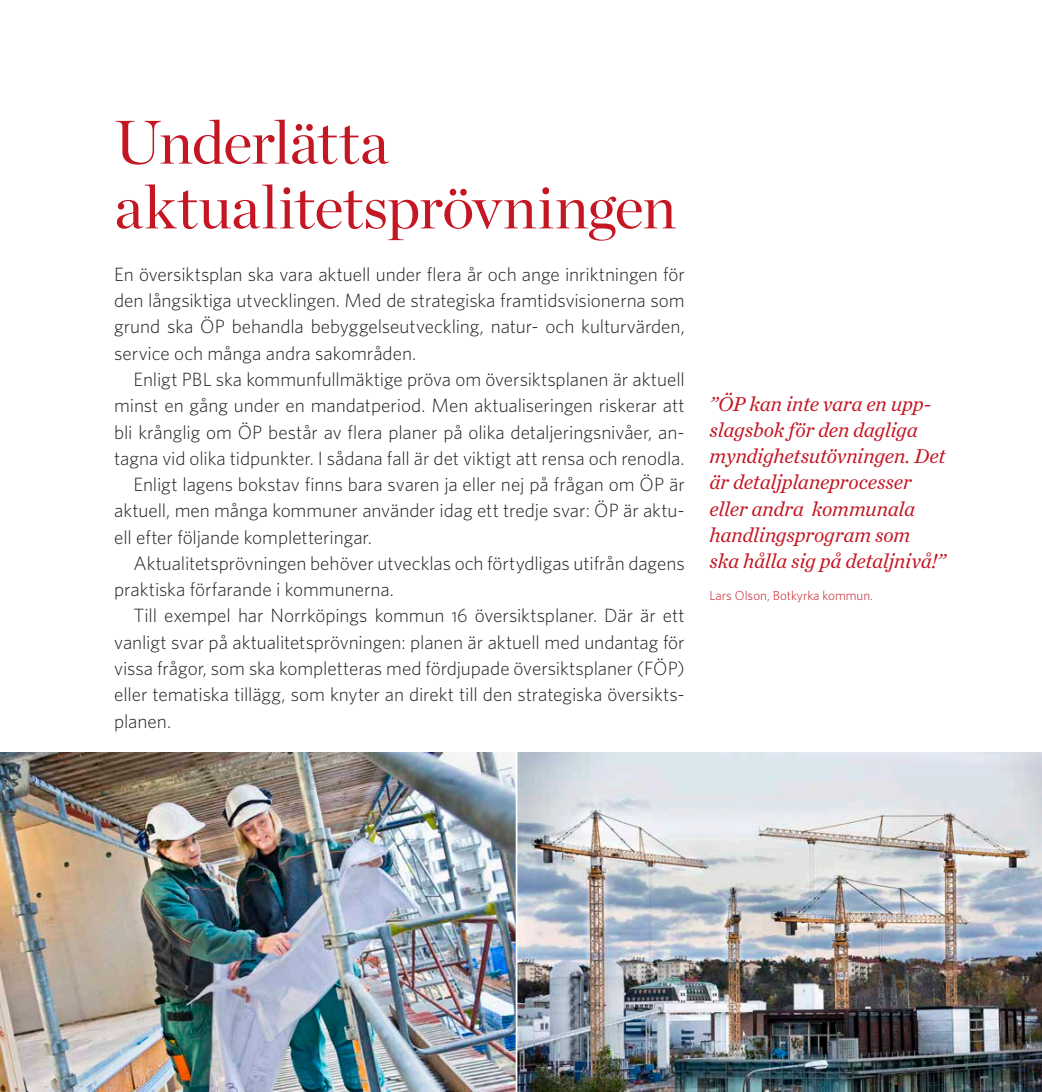
<style>
.page{position:relative;width:1042px;height:1092px;background:#fff}
.page>*{position:absolute;margin:0;border:0;box-sizing:border-box;transform-origin:0 0}
.t1{font:61.25px/64.8px "Chronicle Display";letter-spacing:-.01em;color:#c41623}
.t2{font:italic 21px/26.2px "Chronicle Text G1";letter-spacing:-.015em;color:#c41623}
.t3{font:300 19.25px/26.2px "Whitney";color:#231f20;text-align:justify}
.t4{font:300 13.12px "Whitney";color:#c41623}
</style>
<div class="page">
<img style="left:1px;top:752px;width:515px;height:339px">
<img style="left:517px;top:752px;width:525px;height:339px">
<h1 class="t1" style="left:114px;top:105px;width:564px">Underlätta aktualitetsprövningen</h1>
<p class="t3" style="left:114px;top:260px;width:572px">En översiktsplan ska vara aktuell under flera år och ange inriktningen för den långsiktiga utvecklingen. Med de strategiska framtidsvisionerna som grund ska ÖP behandla bebyggelseutveckling, natur- och kulturvärden, service och många andra sakområden.</p>
<p class="t3" style="left:133px;top:365px;width:553px">Enligt PBL ska kommunfullmäktige pröva om översiktsplanen är aktuell</p>
<p class="t3" style="left:114px;top:392px;width:572px">minst en gång under en mandatperiod. Men aktualiseringen riskerar att</p>
<p class="t3" style="left:114px;top:418px;width:572px">bli krånglig om ÖP består av flera planer på olika detaljeringsnivåer, an-</p>
<p class="t3" style="left:114px;top:444px;width:572px">tagna vid olika tidpunkter. I sådana fall är det viktigt att rensa och renodla.</p>
<p class="t3" style="left:133px;top:470px;width:553px">Enligt lagens bokstav finns bara svaren ja eller nej på frågan om ÖP är</p>
<p class="t3" style="left:114px;top:497px;width:572px">aktuell, men många kommuner använder idag ett tredje svar: ÖP är aktu-</p>
<p class="t3" style="left:114px;top:523px;width:259px">ell efter följande kompletteringar.</p>
<p class="t3" style="left:133px;top:549px;width:553px">Aktualitetsprövningen behöver utvecklas och förtydligas utifrån dagens</p>
<p class="t3" style="left:114px;top:575px;width:281px">praktiska förfarande i kommunerna.</p>
<p class="t3" style="left:133px;top:602px;width:553px">Till exempel har Norrköpings kommun 16 översiktsplaner. Där är ett</p>
<p class="t3" style="left:114px;top:628px;width:572px">vanligt svar på aktualitetsprövningen: planen är aktuell med undantag för</p>
<p class="t3" style="left:114px;top:654px;width:572px">vissa frågor, som ska kompletteras med fördjupade översiktsplaner (FÖP)</p>
<p class="t3" style="left:114px;top:680px;width:569px">eller tematiska tillägg, som knyter an direkt till den strategiska översikts-</p>
<p class="t3" style="left:114px;top:707px;width:59px">planen.</p>
<p class="t2" style="left:709px;top:389px;width:238px">”ÖP kan inte vara en upp&shy;slagsbok för den dagliga myndighetsutövningen. Det är detaljplaneprocesser eller andra kommunala handlingsprogram som<br>ska hålla sig på detaljnivå!”</p>
<p class="t4" style="left:709px;top:586px;width:165px">Lars Olson, Botkyrka kommun.</p>
</div>
